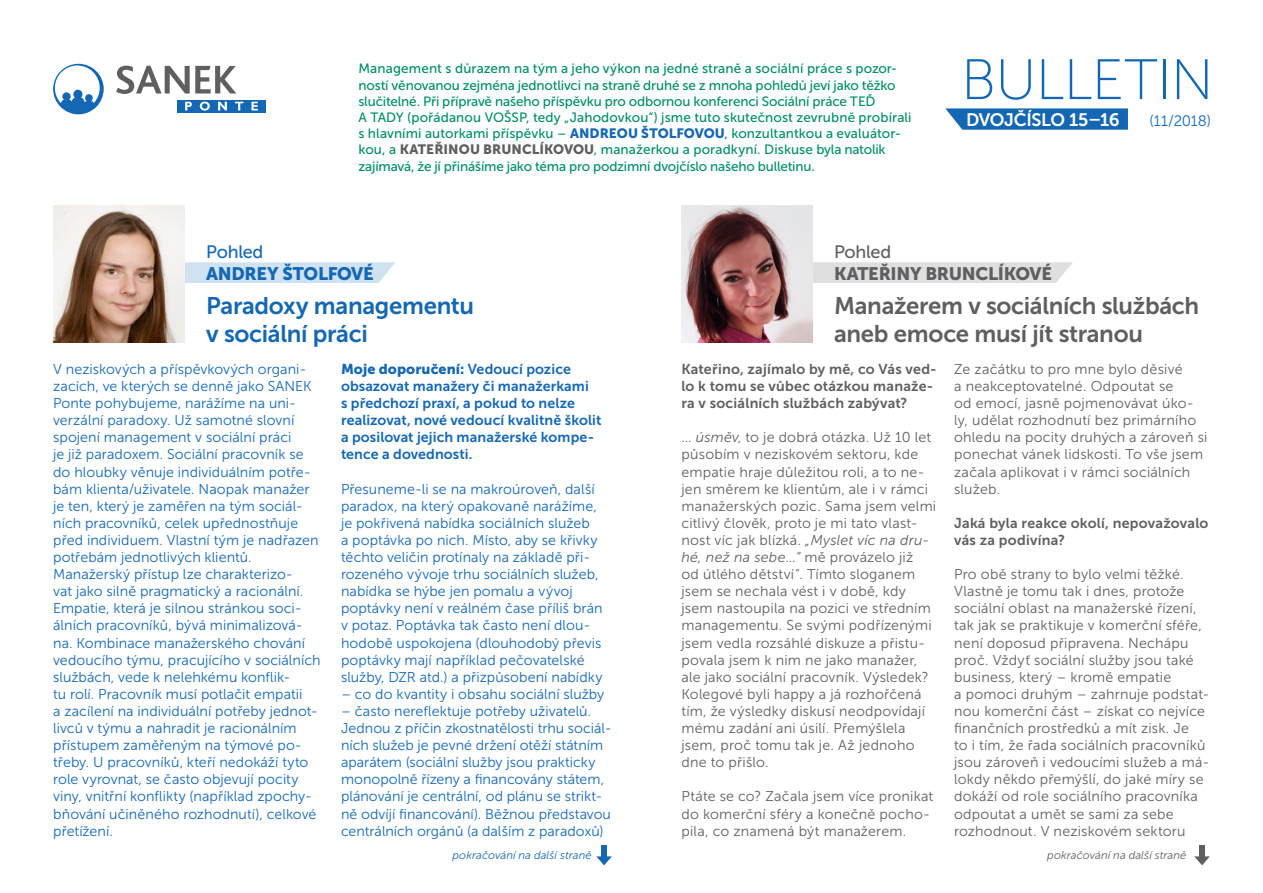
<style>
.page{position:relative;width:1263px;height:893px;background:#fff}
.page>*{position:absolute;margin:0;border:0;box-sizing:border-box;transform-origin:0 0}
.t1{font:57px "Museo Sans 100";letter-spacing:-.015em;color:#1468b3}
.t2{font:24px/28.8px "Museo Sans 700";letter-spacing:-.015em;color:#5f5f62}
.t3{font:24px/28.8px "Museo Sans 700";letter-spacing:-.015em;color:#1468b3}
.t4{font:18px/21.6px "Museo Sans 900";letter-spacing:-.015em;color:#1468b3}
.t5{font:18px "Museo Sans 900";letter-spacing:-.02em;color:#5f5f62}
.t6{font:18px "Museo Sans 700";letter-spacing:-.025em;color:#fff}
.t7{font:18px "Museo Sans 500";letter-spacing:-.015em;color:#5f5f62}
.t8{font:15px "Museo Sans 300";letter-spacing:-.015em;color:#1468b3}
.t9{font:14.25px/17.1px "Museo Sans 300";letter-spacing:.005em;color:#1468b3}
.t10{font:14.25px/17.1px "Museo Sans 300";letter-spacing:.015em;color:#5f5f62}
.t11{font:14.25px/17.1px "Museo Sans 700";letter-spacing:.005em;color:#1468b3}
.t12{font:14.25px/17.1px "Museo Sans 700";letter-spacing:.015em;color:#5f5f62}
.t13{font:13.5px/16.2px "Museo Sans 500";letter-spacing:-.005em;color:#008d68}
.t14{font:italic 11.25px "Museo Sans 300";letter-spacing:.005em;color:#1468b3}
.t15{font:italic 11.25px "Museo Sans 300";letter-spacing:.005em;color:#5f5f62}
.s1{font-family:"Museo Sans 900";color:#1468b3}
.s2{font-family:"Museo Sans 900";color:#5f5f62}
.s3{font-family:"Museo Sans 500"}
.s4{font-family:"Museo Sans 900"}
.s5{font-style:italic}
</style>
<div class="page">
<svg style="left:813px;top:262px;width:260px;height:21px;background:#e0e0e1"></svg>
<svg style="left:184px;top:262px;width:211px;height:21px;background:#d2e2f0"></svg>
<div style="left:177px;top:100px;width:89px;height:12px;background:#1468b3"></div>
<svg style="left:53px;top:64px;width:51px;height:50px"></svg>
<svg style="left:116px;top:66px;width:120px;height:28px"></svg>
<svg style="left:185px;top:102px;width:7px;height:8px"></svg>
<svg style="left:200px;top:102px;width:10px;height:9px"></svg>
<svg style="left:218px;top:102px;width:9px;height:8px"></svg>
<svg style="left:235px;top:102px;width:8px;height:8px"></svg>
<svg style="left:251px;top:102px;width:7px;height:8px"></svg>
<svg style="left:945px;top:108px;width:183px;height:22px;background:#2674b9"></svg>
<img style="left:53px;top:205px;width:131px;height:137px">
<img style="left:681px;top:205px;width:132px;height:137px">
<div style="left:601px;top:845px;width:6px;height:15px;background:#1468b3"></div>
<svg style="left:596px;top:856px;width:16px;height:9px"></svg>
<div style="left:1199px;top:845px;width:6px;height:15px;background:#5f5f62"></div>
<svg style="left:1194px;top:856px;width:16px;height:9px"></svg>
<p class="t13" style="left:358px;top:61px;width:555px">Management s důrazem na tým a jeho výkon na jedné straně a sociální práce s pozor&shy;ností věnovanou zejména jednotlivci na straně druhé se z mnoha pohledů jeví jako těžko slučitelné. Při přípravě našeho příspěvku pro odbornou konferenci Sociální práce TEĎ<br>A TADY (pořádanou VOŠSP, tedy „Jahodovkou“) jsme tuto skutečnost zevrubně probírali s hlavními autorkami příspěvku – <span class="s1">ANDREOU ŠTOLFOVOU</span>, konzultantkou a evaluátor&shy;kou, a <span class="s2">KATEŘINOU BRUNCLÍKOVOU</span>, manažerkou a poradkyní. Diskuse byla natolik zajímavá, že jí přinášíme jako téma pro podzimní dvojčíslo našeho bulletinu.</p>
<p class="t1" style="left:961px;top:49px;width:254px">BULLETIN</p>
<p class="t8" style="left:1149px;top:113px;width:64px">(11/2018)</p>
<p class="t6" style="left:966px;top:110px;width:155px">DVOJČÍSLO 15–16</p>
<p class="t4" style="left:206px;top:241px;width:169px"><span class="s3">Pohled<br></span>ANDREY ŠTOLFOVÉ</p>
<p class="t7" style="left:834px;top:242px;width:59px">Pohled</p>
<p class="t5" style="left:834px;top:263px;width:220px">KATEŘINY BRUNCLÍKOVÉ</p>
<p class="t3" style="left:206px;top:291px;width:269px">Paradoxy managementu v sociální práci</p>
<p class="t2" style="left:834px;top:291px;width:367px">Manažerem v sociálních službách aneb emoce musí jít stranou</p>
<p class="t9" style="left:53px;top:361px;width:267px">V neziskových a příspěvkových organi&shy;zacích, ve kterých se denně jako SANEK Ponte pohybujeme, narážíme na uni&shy;verzální paradoxy. Už samotné slovní spojení management v sociální práci<br>je již paradoxem. Sociální pracovník se do hloubky věnuje individuálním potře&shy;bám klienta/uživatele. Naopak manažer je ten, který je zaměřen na tým sociál&shy;ních pracovníků, celek upřednostňuje před individuem. Vlastní tým je nadřazen potřebám jednotlivých klientů.</p>
<p class="t9" style="left:53px;top:566px;width:269px">Manažerský přístup lze charakterizo-<br>vat jako silně pragmatický a racionální.<br>Empatie, která je silnou stránkou soci&shy;álních pracovníků, bývá minimalizová&shy;na. Kombinace manažerského chování vedoucího týmu, pracujícího v sociálních službách, vede k nelehkému konflik-<br>tu rolí. Pracovník musí potlačit empatii<br>a zacílení na individuální potřeby jednot&shy;livců v týmu a nahradit je racionálním přístupem zaměřeným na týmové po&shy;třeby. U pracovníků, kteří nedokáží tyto role vyrovnat, se často objevují pocity viny, vnitřní konflikty (například zpochy&shy;bňování učiněného rozhodnutí), celkové přetížení.</p>
<p class="t11" style="left:341px;top:360px;width:262px"><span class="s4">Moje doporučení:</span> Vedoucí pozice obsazovat manažery či manažerkami<br>s předchozí praxí, a pokud to nelze realizovat, nové vedoucí kvalitně školit a posilovat jejich manažerské kompe&shy;tence a dovednosti.</p>
<p class="t9" style="left:341px;top:480px;width:263px">Přesuneme-li se na makroúroveň, další paradox, na který opakovaně narážíme, je pokřivená nabídka sociálních služeb<br>a poptávka po nich. Místo, aby se křivky těchto veličin protínaly na základě při&shy;rozeného vývoje trhu sociálních služeb, nabídka se hýbe jen pomalu a vývoj poptávky není v reálném čase příliš brán v potaz. Poptávka tak často není dlou&shy;hodobě uspokojena (dlouhodobý převis poptávky mají například pečovatelské služby, DZR atd.) a přizpůsobení nabídky</p>
<p class="t9" style="left:341px;top:685px;width:265px">– co do kvantity i obsahu sociální služby</p>
<p class="t9" style="left:341px;top:703px;width:252px">– často nereflektuje potřeby uživatelů.</p>
<p class="t9" style="left:341px;top:720px;width:272px">Jednou z příčin zkostnatělosti trhu sociál&shy;ních služeb je pevné držení otěží státním aparátem (sociální služby jsou prakticky monopolně řízeny a financovány státem, plánování je centrální, od plánu se strikt&shy;ně odvíjí financování). Běžnou představou centrálních orgánů (a dalším z paradoxů)</p>
<p class="t12" style="left:681px;top:360px;width:257px">Kateřino, zajímalo by mě, co Vás ved&shy;lo k tomu se vůbec otázkou manaže&shy;ra v sociálních službách zabývat?</p>
<p class="t10" style="left:681px;top:429px;width:256px">… <span class="s5">úsměv</span>, to je dobrá otázka. Už 10 let působím v neziskovém sektoru, kde empatie hraje důležitou roli, a to ne&shy;jen směrem ke klientům, ale i v rámci manažerských pozic. Sama jsem velmi citlivý člověk, proto je mi tato vlast&shy;nost víc jak blízká. <span class="s5">„Myslet víc na dru&shy;hé, než na sebe ...“</span> mě provázelo již<br>od útlého dětství“. Tímto sloganem jsem se nechala vést i v době, kdy jsem nastoupila na pozici ve středním managementu. Se svými podřízenými jsem vedla rozsáhlé diskuze a přistu&shy;povala jsem k nim ne jako manažer, ale jako sociální pracovník. Výsledek?<br>Kolegové byli happy a já rozhořčená tím, že výsledky diskusí neodpovídají mému zadání ani úsilí. Přemýšlela jsem, proč tomu tak je. Až jednoho dne to přišlo.</p>
<p class="t10" style="left:681px;top:788px;width:253px">Ptáte se co? Začala jsem více pronikat do komerční sféry a konečně pocho&shy;pila, co znamená být manažerem.</p>
<p class="t10" style="left:954px;top:361px;width:255px">Ze začátku to pro mne bylo děsivé<br>a neakceptovatelné. Odpoutat se<br>od emocí, jasně pojmenovávat úko&shy;ly, udělat rozhodnutí bez primárního ohledu na pocity druhých a zároveň si ponechat vánek lidskosti. To vše jsem začala aplikovat i v rámci sociálních služeb.</p>
<p class="t12" style="left:954px;top:514px;width:256px">Jaká byla reakce okolí, nepovažovalo vás za podivína?</p>
<p class="t10" style="left:954px;top:566px;width:257px">Pro obě strany to bylo velmi těžké.<br>Vlastně je tomu tak i dnes, protože sociální oblast na manažerské řízení, tak jak se praktikuje v komerční sféře, není doposud připravena. Nechápu proč. Vždyť sociální služby jsou také business, který – kromě empatie<br>a pomoci druhým – zahrnuje podstat&shy;nou komerční část – získat co nejvíce finančních prostředků a mít zisk. Je<br>to i tím, že řada sociálních pracovníků jsou zároveň i vedoucími služeb a má&shy;lokdy někdo přemýšlí, do jaké míry se dokáží od role sociálního pracovníka odpoutat a umět se sami za sebe rozhodnout. V neziskovém sektoru</p>
<p class="t14" style="left:452px;top:849px;width:141px">pokračování na další straně</p>
<p class="t15" style="left:1047px;top:849px;width:141px">pokračování na další straně</p>
</div>
